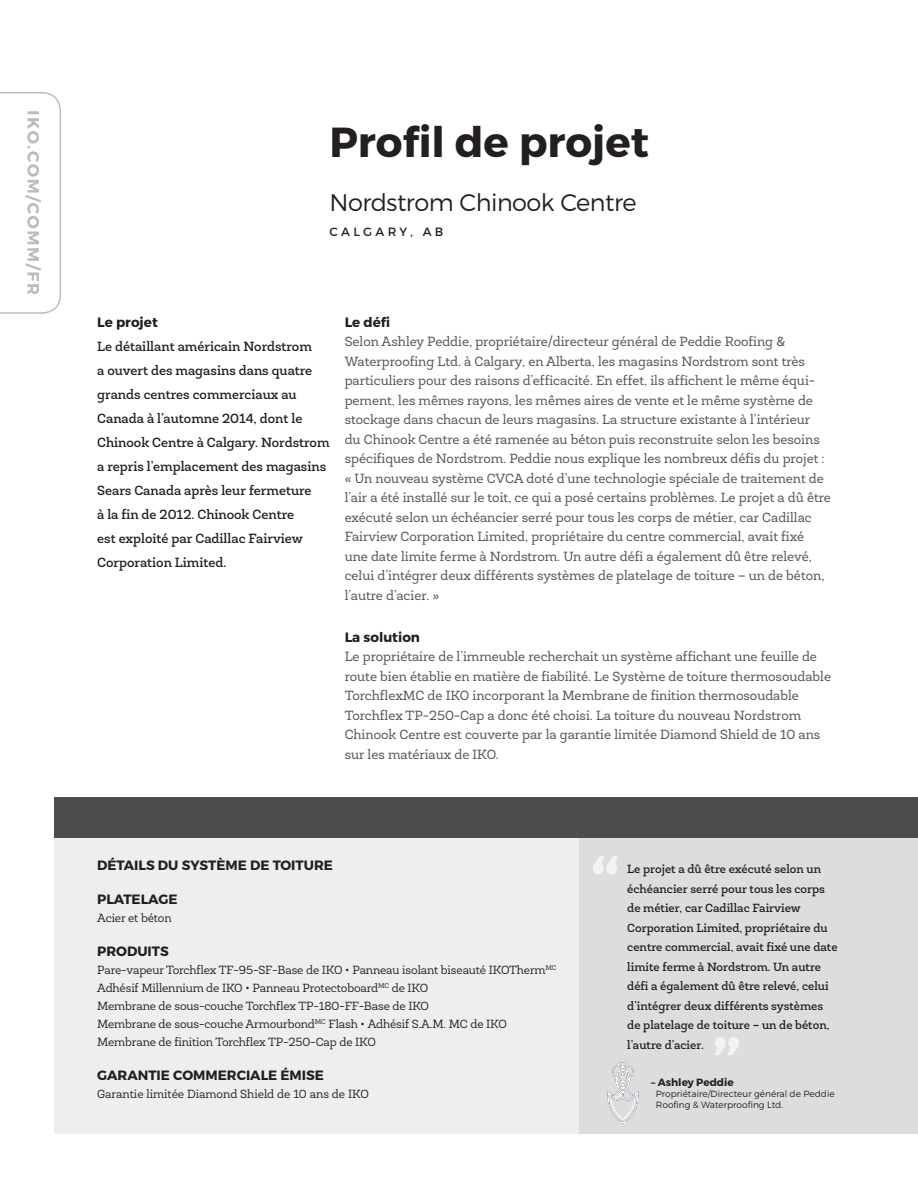
<style>
.page{position:relative;width:918px;height:1188px;background:#fff}
.page>*{position:absolute;margin:0;border:0;box-sizing:border-box;transform-origin:0 0}
.t1{font:90px "Montserrat";color:#fff}
.t2{font:700 42px "Montserrat";color:#231f20}
.t3{font:300 24px "Montserrat";letter-spacing:-.02em;color:#231f20}
.t4{font:13.5px/19.5px "Newslab";color:#57585a}
.t5{font:500 13.5px/24px "Newslab";color:#231f20}
.t6{font:700 13.5px "Montserrat";color:#231f20}
.t7{font:12px/18px "Newslab";letter-spacing:-.01em;color:#231f20}
.t8{font:500 12px/19.5px "Newslab";color:#231f20}
.t9{font:12px "Montserrat";letter-spacing:.28em;color:#231f20}
.t10{font:700 10.5px "Montserrat";color:#231f20}
.t11{font:300 9px/10.8px "Montserrat";color:#231f20}
.s1{font-weight:300}
</style>
<div class="page">
<div style="left:54px;top:797px;width:864px;height:42px;background:#4b4c4d"></div>
<div style="left:578px;top:839px;width:340px;height:295px;background:#dcdddf"></div>
<div style="left:54px;top:839px;width:525px;height:295px;background:#eeeeef"></div>
<svg style="left:0;top:92px;width:61px;height:222px"></svg>
<svg style="left:608px;top:1061px;width:30px;height:63px"></svg>
<h2 class="t2" style="left:329px;top:116px;width:321px">Profil de projet</h2>
<h3 class="t3" style="left:329px;top:188px;width:309px">Nordstrom Chinook Centre</h3>
<p class="t9" style="left:329px;top:225px;width:115px">CALGARY, AB</p>
<p class="t6" style="left:97px;top:314px;width:62px">Le projet</p>
<p class="t5" style="left:97px;top:334px;width:234px">Le détaillant américain Nordstrom<br>a ouvert des magasins dans quatre grands centres commerciaux au<br>Canada à l’automne 2014, dont le<br>Chinook Centre à Calgary. Nordstrom a repris l’emplacement des magasins<br>Sears Canada après leur fermeture<br>à la fin de 2012. Chinook Centre<br>est exploité par Cadillac Fairview<br>Corporation Limited.</p>
<p class="t6" style="left:345px;top:314px;width:47px">Le défi</p>
<p class="t4" style="left:345px;top:332px;width:488px">Selon Ashley Peddie, propriétaire/directeur général de Peddie Roofing &amp; Waterproofing Ltd. à Calgary, en Alberta, les magasins Nordstrom sont très particuliers pour des raisons d’efficacité. En effet, ils affichent le même équi&shy;pement, les mêmes rayons, les mêmes aires de vente et le même système de stockage dans chacun de leurs magasins. La structure existante à l’intérieur<br>du Chinook Centre a été ramenée au béton puis reconstruite selon les besoins spécifiques de Nordstrom. Peddie nous explique les nombreux défis du projet : « Un nouveau système CVCA doté d’une technologie spéciale de traitement de l’air a été installé sur le toit, ce qui a posé certains problèmes. Le projet a dû être exécuté selon un échéancier serré pour tous les corps de métier, car Cadillac Fairview Corporation Limited, propriétaire du centre commercial, avait fixé<br>une date limite ferme à Nordstrom. Un autre défi a également dû être relevé, celui d’intégrer deux différents systèmes de platelage de toiture – un de béton, l’autre d’acier. »</p>
<p class="t6" style="left:345px;top:629px;width:77px">La solution</p>
<p class="t4" style="left:345px;top:647px;width:488px">Le propriétaire de l’immeuble recherchait un système affichant une feuille de route bien établie en matière de fiabilité. Le Système de toiture thermosoudable TorchflexMC de IKO incorporant la Membrane de finition thermosoudable Torchflex TP-250-Cap a donc été choisi. La toiture du nouveau Nordstrom Chinook Centre est couverte par la garantie limitée Diamond Shield de 10 ans sur les matériaux de IKO.</p>
<p class="t6" style="left:97px;top:857px;width:237px">DÉTAILS DU SYSTÈME DE TOITURE</p>
<p class="t6" style="left:97px;top:891px;width:82px">PLATELAGE</p>
<p class="t7" style="left:97px;top:909px;width:76px">Acier et béton</p>
<p class="t6" style="left:97px;top:943px;width:73px">PRODUITS</p>
<p class="t7" style="left:97px;top:961px;width:461px">Pare-vapeur Torchflex TF-95-SF-Base de IKO <span class="s1">•</span> Panneau isolant biseauté IKOTherm<sup>MC </sup>Adhésif Millennium de IKO <span class="s1">•</span> Panneau Protectoboard<sup>MC</sup> de IKO<br>Membrane de sous-couche Torchflex TP-180-FF-Base de IKO<br>Membrane de sous-couche Armourbond<sup>MC</sup> Flash <span class="s1">•</span> Adhésif S.A.M. MC de IKO Membrane de finition Torchflex TP-250-Cap de IKO</p>
<p class="t6" style="left:97px;top:1067px;width:228px">GARANTIE COMMERCIALE ÉMISE</p>
<p class="t7" style="left:97px;top:1085px;width:273px">Garantie limitée Diamond Shield de 10 ans de IKO</p>
<h1 class="t1" style="left:590px;top:832px;width:28px">“</h1>
<p class="t8" style="left:627px;top:859px;width:212px">Le projet a dû être exécuté selon un échéancier serré pour tous les corps de métier, car Cadillac Fairview Corporation Limited, propriétaire du centre commercial, avait fixé une date limite ferme à Nordstrom. Un autre défi a également dû être relevé, celui d’intégrer deux différents systèmes de platelage de toiture – un de béton, l’autre d’acier.</p>
<h1 class="t1" style="left:742px;top:1079px;width:28px;rotate:-180deg">“</h1>
<p class="t10" style="left:651px;top:1076px;width:84px">– Ashley Peddie</p>
<p class="t11" style="left:656px;top:1088px;width:180px">Propriétaire/Directeur général de Peddie<br>Roofing &amp; Waterproofing Ltd.</p>
</div>
